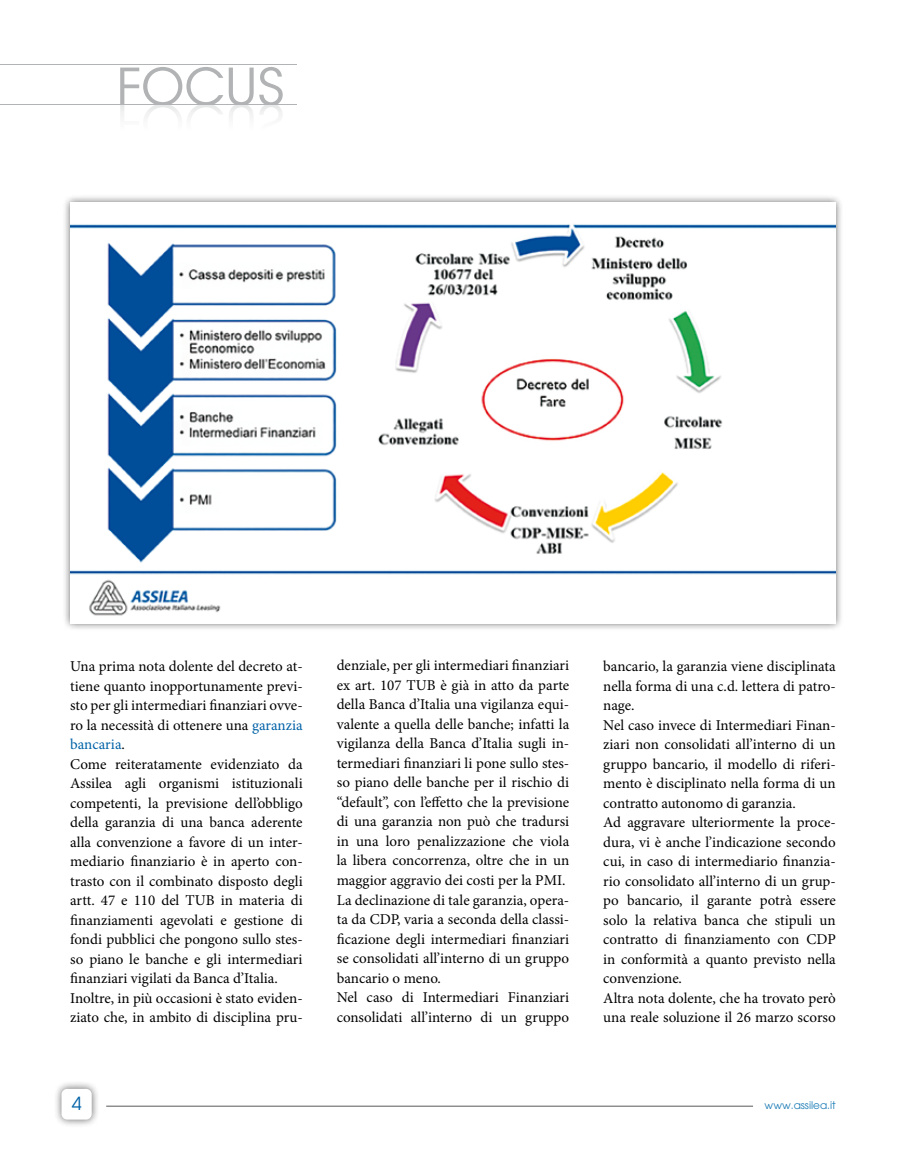
<style>
.page{position:relative;width:906px;height:1170px;background:#fff}
.page>*{position:absolute;margin:0;border:0;box-sizing:border-box;transform-origin:0 0}
.t1{font:50.7px "ITC Avant Garde Std";color:#b1b3b4}
.t2{font:18px "Avant Garde";color:#0062a7}
.t3{font:15px/19.5px "Minion Pro";color:#000}
.t4{font:10.5px "Avant Garde";color:#1c7bb6}
.s1{color:#0062a7}
</style>
<div class="page">
<hr style="left:106px;top:1105px;width:647px;height:1px;background:#58585a">
<div style="left:53px;top:1080px;width:47px;height:47px;background:#000;opacity:.6"></div>
<div style="left:61px;top:1088px;width:31px;height:31px;background:#fff;border-radius:6px"></div>
<hr style="left:0;top:64px;width:297px;height:1px;background:#b1b3b4">
<hr style="left:0;top:104px;width:297px;height:1px;background:#b1b3b4">
<img style="left:120px;top:105px;width:162px;height:12px">
<div style="left:62px;top:194px;width:782px;height:437px;background:#000;opacity:.6"></div>
<img style="left:70px;top:202px;width:766px;height:421px">
<h1 class="t1" style="left:116px;top:56px;width:170px">FOCUS</h1>
<p class="t3" style="left:70px;top:656px;width:234px">Una prima nota dolente del decreto at&shy;tiene quanto inopportunamente previ&shy;sto per gli intermediari finanziari ovve&shy;ro la necessità di ottenere una <span class="s1">garanzia bancaria</span>.<br>Come reiteratamente evidenziato da Assilea agli organismi istituzionali competenti, la previsione dell’obbligo della garanzia di una banca aderente alla convenzione a favore di un inter&shy;mediario finanziario è in aperto con&shy;trasto con il combinato disposto degli artt. 47 e 110 del TUB in materia di finanziamenti agevolati e gestione di fondi pubblici che pongono sullo stes&shy;so piano le banche e gli intermediari finanziari vigilati da Banca d’Italia.<br>Inoltre, in più occasioni è stato eviden&shy;ziato che, in ambito di disciplina pru-</p>
<p class="t3" style="left:337px;top:655px;width:234px">denziale, per gli intermediari finanziari ex art. 107 TUB è già in atto da parte della Banca d’Italia una vigilanza equi&shy;valente a quella delle banche; infatti la vigilanza della Banca d’Italia sugli in&shy;termediari finanziari li pone sullo stes&shy;so piano delle banche per il rischio di “default”, con l’effetto che la previsione di una garanzia non può che tradursi in una loro penalizzazione che viola la libera concorrenza, oltre che in un maggior aggravio dei costi per la PMI.<br>La declinazione di tale garanzia, opera&shy;ta da CDP, varia a seconda della classi&shy;ficazione degli intermediari finanziari se consolidati all’interno di un gruppo bancario o meno.<br>Nel caso di Intermediari Finanziari consolidati all’interno di un gruppo</p>
<p class="t3" style="left:603px;top:656px;width:234px">bancario, la garanzia viene disciplinata nella forma di una c.d. lettera di patro&shy;nage.<br>Nel caso invece di Intermediari Finan&shy;ziari non consolidati all’interno di un gruppo bancario, il modello di riferi&shy;mento è disciplinato nella forma di un contratto autonomo di garanzia.<br>Ad aggravare ulteriormente la proce&shy;dura, vi è anche l’indicazione secondo cui, in caso di intermediario finanzia&shy;rio consolidato all’interno di un grup&shy;po bancario, il garante potrà essere solo la relativa banca che stipuli un contratto di finanziamento con CDP in conformità a quanto previsto nella convenzione.<br>Altra nota dolente, che ha trovato però una reale soluzione il 26 marzo scorso</p>
<p class="t2" style="left:72px;top:1092px;width:11px">4</p>
<p class="t4" style="left:764px;top:1098px;width:73px">www.assilea.it</p>
</div>
